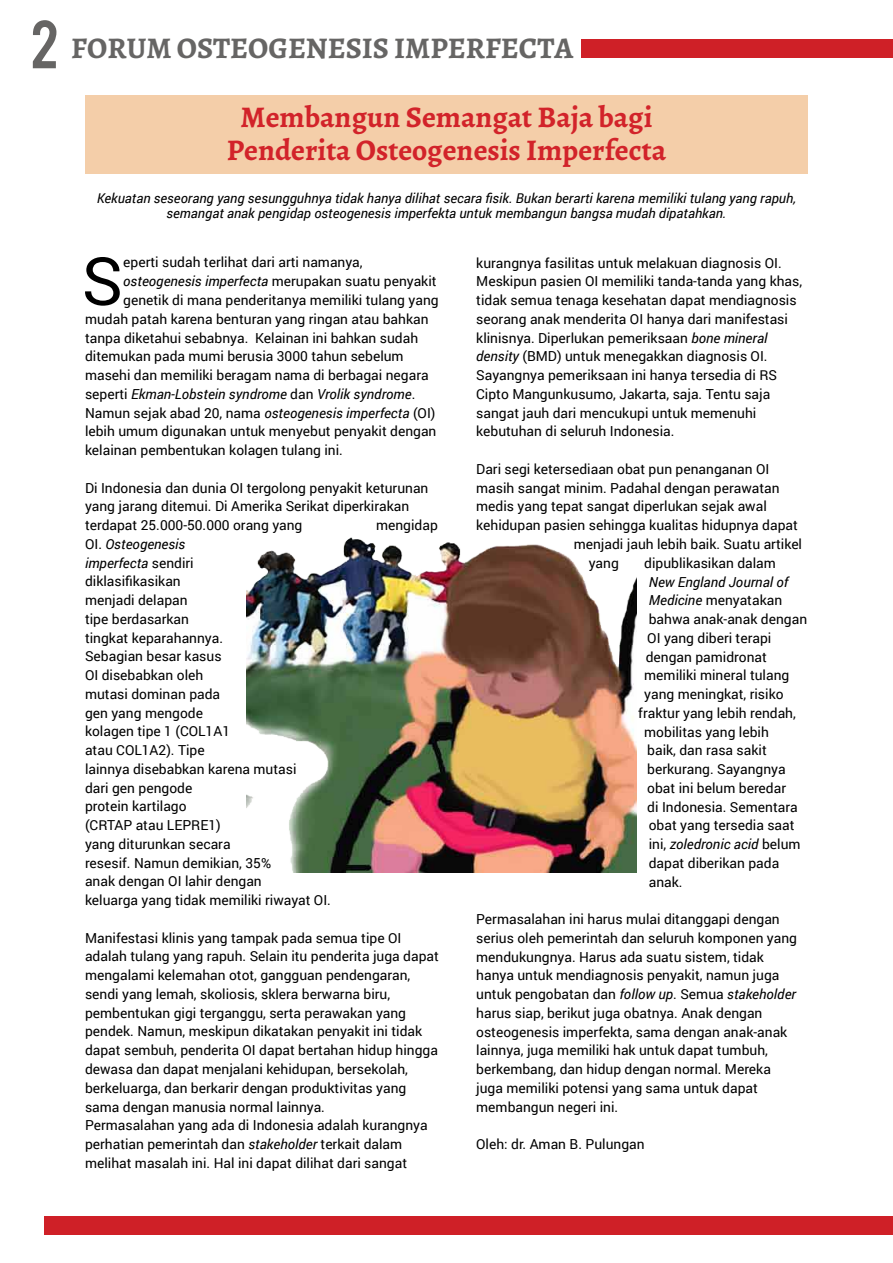
<style>
.page{position:relative;width:893px;height:1263px;background:#fff}
.page>*{position:absolute;margin:0;border:0;box-sizing:border-box;transform-origin:0 0}
.t1{font:66.6px "Roboto";color:#000}
.t2{font:700 30px/33px "Alegreya";color:#d2232a;text-align:center}
.t3{font:700 30px "Alegreya";color:#666564}
.t4{font:13.8px/18.8px "Roboto";color:#000}
.t5{font:italic 13.8px "Roboto";color:#000}
.t6{font:italic 13.5px/14.9px "Roboto";color:#000;text-align:center}
.s1{font-family:"Bebas";font-weight:400;font-size:54px}
.s2{font-style:normal}
.s3{font-style:italic}
</style>
<div class="page">
<div style="left:581px;top:39px;width:312px;height:18px;background:#cf2027"></div>
<div style="left:45px;top:1216px;width:848px;height:19px;background:#cf2027"></div>
<div style="left:85px;top:96px;width:723px;height:78px;background:#f4cea9"></div>
<img style="left:247px;top:537px;width:390px;height:335px">
<h2 class="t3" style="left:30px;top:29px;width:544px"><span class="s1">2</span> FORUM OSTEOGENESIS IMPERFECTA</h2>
<h2 class="t2" style="left:227px;top:101px;width:441px">Membangun Semangat Baja bagi<br>Penderita Osteogenesis Imperfecta</h2>
<p class="t6" style="left:97px;top:191px;width:700px">Kekuatan seseorang yang sesungguhnya tidak hanya dilihat secara fisik. Bukan berarti karena memiliki tulang yang rapuh, semangat anak pengidap osteogenesis imperfekta untuk membangun bangsa mudah dipatahkan.</p>
<h1 class="t1" style="left:82px;top:234px;width:43px">S</h1>
<p class="t4" style="left:123px;top:253px;width:241px">eperti sudah terlihat dari arti namanya,</p>
<p class="t5" style="left:123px;top:272px;width:315px">osteogenesis imperfecta <span class="s2">merupakan suatu penyakit</span></p>
<p class="t4" style="left:123px;top:290px;width:317px">genetik di mana penderitanya memiliki tulang yang</p>
<p class="t4" style="left:85px;top:309px;width:345px">mudah patah karena benturan yang ringan atau bahkan</p>
<p class="t4" style="left:85px;top:328px;width:335px">tanpa diketahui sebabnya. Kelainan ini bahkan sudah</p>
<p class="t4" style="left:85px;top:346px;width:320px">ditemukan pada mumi berusia 3000 tahun sebelum</p>
<p class="t4" style="left:85px;top:365px;width:345px">masehi dan memiliki beragam nama di berbagai negara</p>
<p class="t5" style="left:85px;top:384px;width:332px"><span class="s2">seperti</span> Ekman-Lobstein syndrome <span class="s2">dan</span> Vrolik syndrome<span class="s2">.</span></p>
<p class="t4" style="left:85px;top:403px;width:352px">Namun sejak abad 20, nama <span class="s3">osteogenesis imperfecta</span> (OI)</p>
<p class="t4" style="left:85px;top:421px;width:353px">lebih umum digunakan untuk menyebut penyakit dengan</p>
<p class="t4" style="left:85px;top:440px;width:259px">kelainan pembentukan kolagen tulang ini.</p>
<p class="t4" style="left:85px;top:478px;width:345px">Di Indonesia dan dunia OI tergolong penyakit keturunan yang jarang ditemui. Di Amerika Serikat diperkirakan terdapat 25.000-50.000 orang yang</p>
<p class="t4" style="left:376px;top:515px;width:63px">mengidap</p>
<p class="t4" style="left:85px;top:534px;width:247px">OI. <span class="s3">Osteogenesis<br>imperfecta</span> sendiri<br>diklasifikasikan<br>menjadi delapan<br>tipe berdasarkan<br>tingkat keparahannya.<br>Sebagian besar kasus<br>OI disebabkan oleh<br>mutasi dominan pada<br>gen yang mengode<br>kolagen tipe 1 (COL1A1<br>atau COL1A2). Tipe<br>lainnya disebabkan karena mutasi<br>dari gen pengode<br>protein kartilago<br>(CRTAP atau LEPRE1)<br>yang diturunkan secara<br>resesif. Namun demikian, 35%<br>anak dengan OI lahir dengan<br>keluarga yang tidak memiliki riwayat OI.</p>
<p class="t4" style="left:85px;top:928px;width:355px">Manifestasi klinis yang tampak pada semua tipe OI adalah tulang yang rapuh. Selain itu penderita juga dapat mengalami kelemahan otot, gangguan pendengaran, sendi yang lemah, skoliosis, sklera berwarna biru, pembentukan gigi terganggu, serta perawakan yang pendek. Namun, meskipun dikatakan penyakit ini tidak dapat sembuh, penderita OI dapat bertahan hidup hingga dewasa dan dapat menjalani kehidupan, bersekolah, berkeluarga, dan berkarir dengan produktivitas yang sama dengan manusia normal lainnya.<br>Permasalahan yang ada di Indonesia adalah kurangnya perhatian pemerintah dan <span class="s3">stakeholder</span> terkait dalam melihat masalah ini. Hal ini dapat dilihat dari sangat</p>
<p class="t4" style="left:476px;top:253px;width:327px">kurangnya fasilitas untuk melakuan diagnosis OI.<br>Meskipun pasien OI memiliki tanda-tanda yang khas, tidak semua tenaga kesehatan dapat mendiagnosis seorang anak menderita OI hanya dari manifestasi klinisnya. Diperlukan pemeriksaan <span class="s3">bone mineral density</span> (BMD) untuk menegakkan diagnosis OI.<br>Sayangnya pemeriksaan ini hanya tersedia di RS Cipto Mangunkusumo, Jakarta, saja. Tentu saja sangat jauh dari mencukupi untuk memenuhi kebutuhan di seluruh Indonesia.</p>
<p class="t4" style="left:476px;top:459px;width:295px">Dari segi ketersediaan obat pun penanganan OI</p>
<p class="t4" style="left:476px;top:478px;width:305px">masih sangat minim. Padahal dengan perawatan</p>
<p class="t4" style="left:476px;top:497px;width:292px">medis yang tepat sangat diperlukan sejak awal</p>
<p class="t4" style="left:476px;top:515px;width:323px">kehidupan pasien sehingga kualitas hidupnya dapat</p>
<p class="t4" style="left:574px;top:534px;width:230px">menjadi jauh lebih baik. Suatu artikel</p>
<p class="t4" style="left:589px;top:553px;width:32px">yang</p>
<p class="t4" style="left:644px;top:553px;width:133px">dipublikasikan dalam</p>
<p class="t5" style="left:649px;top:572px;width:141px">New England Journal of</p>
<p class="t4" style="left:649px;top:590px;width:135px"><span class="s3">Medicine</span> menyatakan</p>
<p class="t4" style="left:649px;top:609px;width:160px">bahwa anak-anak dengan</p>
<p class="t4" style="left:647px;top:628px;width:126px">OI yang diberi terapi</p>
<p class="t4" style="left:646px;top:647px;width:123px">dengan pamidronat</p>
<p class="t4" style="left:644px;top:665px;width:147px">memiliki mineral tulang</p>
<p class="t4" style="left:644px;top:684px;width:141px">yang meningkat, risiko</p>
<p class="t4" style="left:638px;top:703px;width:159px">fraktur yang lebih rendah,</p>
<p class="t4" style="left:644px;top:722px;width:126px">mobilitas yang lebih</p>
<p class="t4" style="left:647px;top:740px;width:121px">baik, dan rasa sakit</p>
<p class="t4" style="left:647px;top:759px;width:140px">berkurang. Sayangnya</p>
<p class="t4" style="left:647px;top:778px;width:140px">obat ini belum beredar</p>
<p class="t4" style="left:647px;top:797px;width:152px">di Indonesia. Sementara</p>
<p class="t4" style="left:649px;top:815px;width:147px">obat yang tersedia saat</p>
<p class="t5" style="left:649px;top:834px;width:153px"><span class="s2">ini,</span> zoledronic acid <span class="s2">belum</span></p>
<p class="t4" style="left:649px;top:853px;width:132px">dapat diberikan pada</p>
<p class="t4" style="left:649px;top:872px;width:35px">anak.</p>
<p class="t4" style="left:476px;top:909px;width:322px">Permasalahan ini harus mulai ditanggapi dengan serius oleh pemerintah dan seluruh komponen yang mendukungnya. Harus ada suatu sistem, tidak hanya untuk mendiagnosis penyakit, namun juga untuk pengobatan dan <span class="s3">follow up</span>. Semua <span class="s3">stakeholder </span>harus siap, berikut juga obatnya. Anak dengan osteogenesis imperfekta, sama dengan anak-anak lainnya, juga memiliki hak untuk dapat tumbuh, berkembang, dan hidup dengan normal. Mereka juga memiliki potensi yang sama untuk dapat membangun negeri ini.</p>
<p class="t4" style="left:476px;top:1134px;width:170px">Oleh: dr. Aman B. Pulungan</p>
</div>
